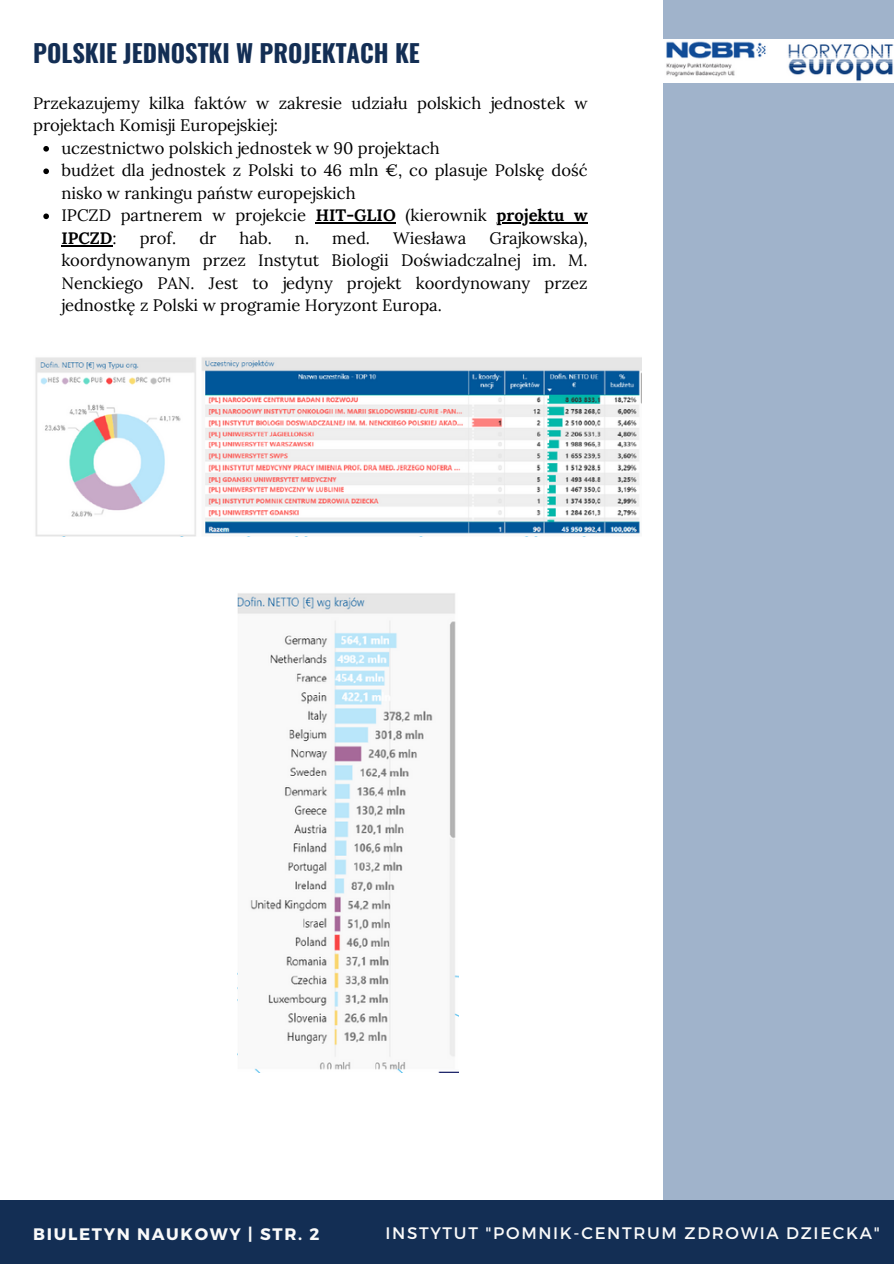
<style>
.page{position:relative;width:894px;height:1264px;background:#fff}
.page>*{position:absolute;margin:0;border:0;box-sizing:border-box;transform-origin:0 0}
.t1{font:700 24.45px "Oswald";color:#132e54}
.t2{font:16.65px "Montserrat";letter-spacing:.1em;color:#fafafa}
.t3{font:700 16.65px "Montserrat";letter-spacing:.1em;color:#fafafa}
.t4{font:16.5px/22.5px "Lora";color:#000}
.t5{font:700 16.5px "Lora";color:#000}
.s1{font-weight:700}
.s2{font-weight:400}
</style>
<div class="page">
<div style="left:663px;top:0;width:230px;height:1199px;background:#a0b3cb"></div>
<div style="left:0;top:1199px;width:893px;height:64px;background:#132e54"></div>
<img style="left:663px;top:39px;width:230px;height:44px">
<img style="left:35px;top:357px;width:606px;height:179px">
<img style="left:237px;top:593px;width:221px;height:479px">
<svg style="left:43px;top:146px;width:6px;height:6px"></svg>
<svg style="left:43px;top:168px;width:6px;height:6px"></svg>
<svg style="left:43px;top:213px;width:6px;height:6px"></svg>
<hr style="left:316px;top:222px;width:79px;height:2px;background:#000">
<hr style="left:496px;top:222px;width:91px;height:2px;background:#000">
<hr style="left:61px;top:245px;width:51px;height:1px;background:#000">
<p class="t1" style="left:33px;top:34px;width:388px">POLSKIE JEDNOSTKI W PROJEKTACH KE</p>
<p class="t4" style="left:33px;top:91px;width:555px">Przekazujemy kilka faktów w zakresie udziału polskich jednostek w projektach Komisji Europejskiej:</p>
<p class="t4" style="left:61px;top:136px;width:380px">uczestnictwo polskich jednostek w 90 projektach</p>
<p class="t4" style="left:61px;top:159px;width:527px">budżet dla jednostek z Polski to 46 mln €, co plasuje Polskę dość nisko w rankingu państw europejskich</p>
<p class="t4" style="left:61px;top:204px;width:427px">IPCZD partnerem w projekcie <span class="s1">HIT-GLIO</span> (kierownik</p>
<h2 class="t5" style="left:496px;top:205px;width:93px">projektu w</h2>
<h2 class="t5" style="left:61px;top:227px;width:57px">IPCZD<span class="s2">:</span></h2>
<h2 class="t4" style="left:140px;top:226px;width:38px">prof.</h2>
<h2 class="t4" style="left:199px;top:226px;width:19px">dr</h2>
<h2 class="t4" style="left:239px;top:226px;width:34px">hab.</h2>
<h2 class="t4" style="left:295px;top:226px;width:77px">n. med.</h2>
<h2 class="t4" style="left:393px;top:226px;width:74px">Wiesława</h2>
<h2 class="t4" style="left:61px;top:226px;width:527px;text-align:justify;text-indent:428px">Grajkowska), koordynowanym przez Instytut Biologii Doświadczalnej im. M.<br>Nenckiego PAN. Jest to jedyny projekt koordynowany przez jednostkę z Polski w programie Horyzont Europa.</h2>
<p class="t3" style="left:33px;top:1222px;width:287px">BIULETYN NAUKOWY | STR. 2</p>
<p class="t2" style="left:385px;top:1222px;width:495px">INSTYTUT "POMNIK-CENTRUM ZDROWIA DZIECKA"</p>
</div>
